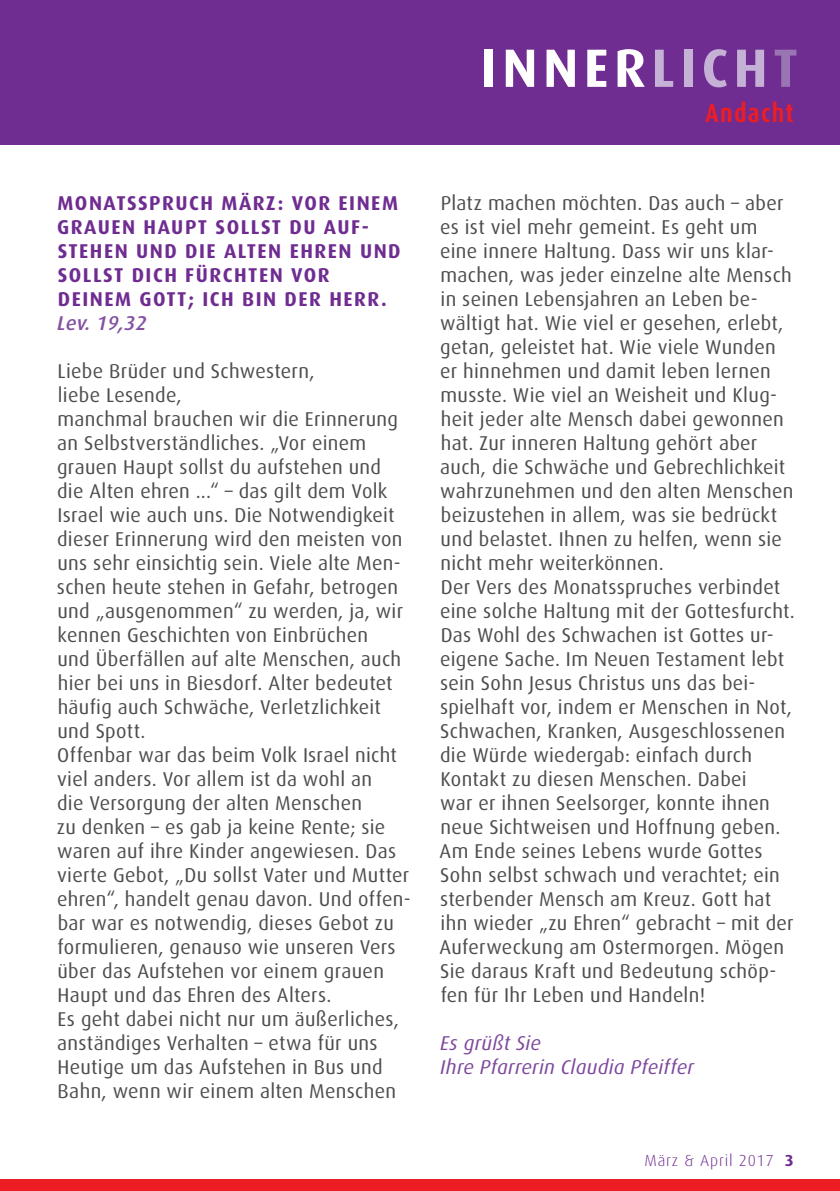
<style>
.page{position:relative;width:840px;height:1191px;background:#fff}
.page>*{position:absolute;margin:0;border:0;box-sizing:border-box;transform-origin:0 0}
.t1{font:700 54px "Dax";letter-spacing:.1em;color:#fff}
.t2{font:700 26px "Dax Condensed";letter-spacing:.05em;color:#ed1d24}
.t3{font:20px/24px "Dax";letter-spacing:.015em;color:#4d4d4f}
.t4{font:700 20px/24px "Dax";letter-spacing:.075em;color:#6f2c91}
.t5{font:italic 20px/24px "Dax";letter-spacing:.02em;color:#7e499d}
.t6{font:italic 500 20px "Dax";color:#8452a1}
.t7{font:300 16px "Dax";letter-spacing:.05em;color:#6f2c91}
.s1{color:#c5b1d6}
.s2{color:#9a75b4}
.s3{font-weight:700}
</style>
<div class="page">
<div style="left:0;top:0;width:839px;height:145px;background:#6f2c91"></div>
<div style="left:0;top:1179px;width:839px;height:12px;background:#ed1d24"></div>
<p class="t4" style="left:57px;top:191px;width:345px">MONATSSPRUCH MÄRZ: VOR EINEM<br>GRAUEN HAUPT SOLLST DU AUF-<br>STEHEN UND DIE ALTEN EHREN UND<br>SOLLST DICH FÜRCHTEN VOR<br>DEINEM GOTT; ICH BIN DER HERR.</p>
<p class="t6" style="left:57px;top:312px;width:91px">Lev. 19,32</p>
<p class="t3" style="left:57px;top:359px;width:355px">Liebe Brüder und Schwestern,<br>liebe Lesende,<br>manchmal brauchen wir die Erinnerung an Selbstverständliches. „Vor einem grauen Haupt sollst du aufstehen und die Alten ehren ...“ – das gilt dem Volk Israel wie auch uns. Die Notwendigkeit dieser Erinnerung wird den meisten von uns sehr einsichtig sein. Viele alte Men&shy;schen heute stehen in Gefahr, betrogen und „ausgenommen“ zu werden, ja, wir kennen Geschichten von Einbrüchen<br>und Überfällen auf alte Menschen, auch hier bei uns in Biesdorf. Alter bedeutet häufig auch Schwäche, Verletzlichkeit und Spott.<br>Offenbar war das beim Volk Israel nicht viel anders. Vor allem ist da wohl an<br>die Versorgung der alten Menschen<br>zu denken – es gab ja keine Rente; sie waren auf ihre Kinder angewiesen. Das vierte Gebot, „Du sollst Vater und Mutter ehren“, handelt genau davon. Und offen&shy;bar war es notwendig, dieses Gebot zu formulieren, genauso wie unseren Vers über das Aufstehen vor einem grauen Haupt und das Ehren des Alters.<br>Es geht dabei nicht nur um äußerliches, anständiges Verhalten – etwa für uns Heutige um das Aufstehen in Bus und Bahn, wenn wir einem alten Menschen</p>
<h1 class="t1" style="left:480px;top:38px;width:318px">INNER<span class="s1">LICH</span><span class="s2">T</span></h1>
<h2 class="t2" style="left:705px;top:99px;width:89px">Andacht</h2>
<p class="t3" style="left:439px;top:191px;width:357px">Platz machen möchten. Das auch – aber es ist viel mehr gemeint. Es geht um eine innere Haltung. Dass wir uns klar&shy;machen, was jeder einzelne alte Mensch in seinen Lebensjahren an Leben be&shy;wältigt hat. Wie viel er gesehen, erlebt, getan, geleistet hat. Wie viele Wunden er hinnehmen und damit leben lernen musste. Wie viel an Weisheit und Klug&shy;heit jeder alte Mensch dabei gewonnen hat. Zur inneren Haltung gehört aber auch, die Schwäche und Gebrechlichkeit wahrzunehmen und den alten Menschen beizustehen in allem, was sie bedrückt und belastet. Ihnen zu helfen, wenn sie nicht mehr weiterkönnen.<br>Der Vers des Monatsspruches verbindet eine solche Haltung mit der Gottesfurcht.<br>Das Wohl des Schwachen ist Gottes ur&shy;eigene Sache. Im Neuen Testament lebt sein Sohn Jesus Christus uns das bei&shy;spielhaft vor, indem er Menschen in Not, Schwachen, Kranken, Ausgeschlossenen die Würde wiedergab: einfach durch Kontakt zu diesen Menschen. Dabei<br>war er ihnen Seelsorger, konnte ihnen neue Sichtweisen und Hoffnung geben.<br>Am Ende seines Lebens wurde Gottes Sohn selbst schwach und verachtet; ein sterbender Mensch am Kreuz. Gott hat ihn wieder „zu Ehren“ gebracht – mit der Auferweckung am Ostermorgen. Mögen Sie daraus Kraft und Bedeutung schöp&shy;fen für Ihr Leben und Handeln!</p>
<p class="t5" style="left:440px;top:1031px;width:255px">Es grüßt Sie<br>Ihre Pfarrerin Claudia Pfeiffer</p>
<p class="t7" style="left:644px;top:1151px;width:151px">März &amp; April 2017 <span class="s3">3</span></p>
</div>
